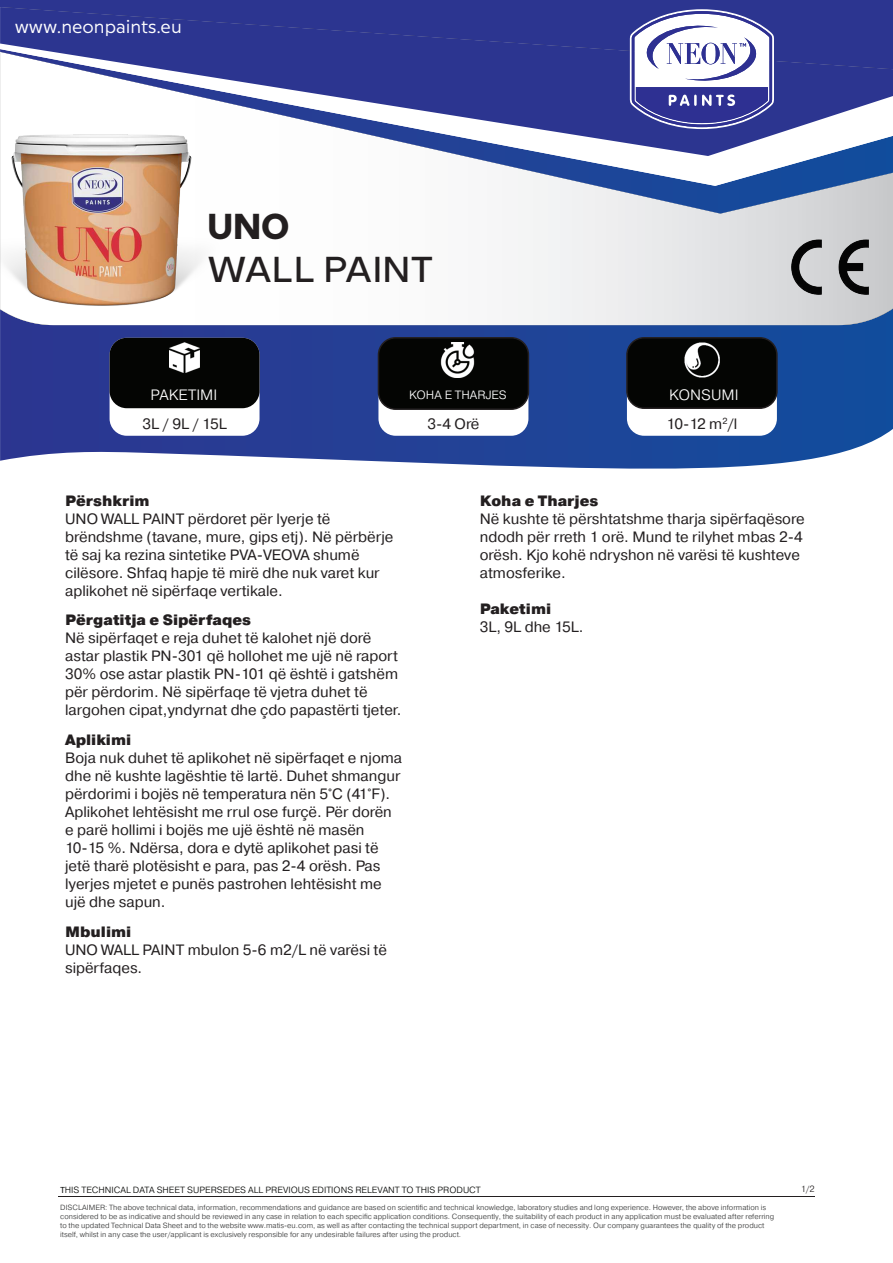
<style>
.page{position:relative;width:893px;height:1263px;background:#fff}
.page>*{position:absolute;margin:0;border:0;box-sizing:border-box;transform-origin:0 0}
.t1{font:500 36px "Milliard";color:#231f20}
.t2{font:700 36px "Milliard";color:#231f20}
.t3{font:18px "Milliard";color:#fff}
.t4{font:15px/18px "Pragmatica";color:#231f20}
.t5{font:900 15px "Pragmatica";color:#231f20}
.t6{font:300 15px "Pragmatica";color:#fff}
.t7{font:300 12px "Pragmatica";color:#fff}
.t8{font:300 9px "Pragmatica";color:#060705}
.t9{font:300 9px "Pragmatica";color:#231f20}
.t10{font:300 7.5px/9px "Pragmatica";color:#333434}
.s1{font-family:"Myriad Pro";font-weight:400}
</style>
<div class="page">
<svg style="left:0;top:325px;width:893px;height:144px;background:#3654a1"></svg>
<svg style="left:518px;top:214px;width:375px;height:111px"></svg>
<svg style="left:518px;top:186px;width:375px;height:28px"></svg>
<div style="left:110px;top:338px;width:150px;height:98px;background:#fff;border-radius:17px"></div>
<div style="left:110px;top:338px;width:150px;height:70px;background:#040503;border-radius:17px"></div>
<svg style="left:464px;top:156px;width:429px;height:30px"></svg>
<svg style="left:344px;top:129px;width:549px;height:27px"></svg>
<div style="left:378px;top:338px;width:150px;height:98px;background:#fff;border-radius:17px"></div>
<div style="left:378px;top:338px;width:150px;height:71px;background:#040503;border-radius:17px"></div>
<div style="left:378px;top:337px;width:151px;height:73px;border:2px solid #231f20;border-radius:17px"></div>
<div style="left:627px;top:338px;width:150px;height:98px;background:#fff;border-radius:17px"></div>
<div style="left:627px;top:338px;width:150px;height:70px;background:#040503;border-radius:17px"></div>
<div style="left:626px;top:337px;width:152px;height:72px;border:2px solid #231f20;border-radius:17px"></div>
<img style="left:789px;top:238px;width:82px;height:58px">
<hr style="left:58px;top:1196px;width:757px;height:1px;background:#231f20">
<svg style="left:0;top:0;width:893px;height:129px"></svg>
<img style="left:170px;top:342px;width:30px;height:30px">
<img style="left:684px;top:342px;width:36px;height:36px">
<img style="left:440px;top:342px;width:35px;height:36px">
<img style="left:0;top:90px;width:255px;height:247px">
<p class="t3" style="left:15px;top:14px;width:169px">www.neonpaints.eu</p>
<h1 class="t2" style="left:207px;top:199px;width:84px">UNO</h1>
<h1 class="t1" style="left:207px;top:243px;width:228px">WALL PAINT</h1>
<p class="t6" style="left:151px;top:385px;width:68px">PAKETIMI</p>
<p class="t7" style="left:409px;top:387px;width:99px">KOHA E THARJES</p>
<p class="t6" style="left:669px;top:385px;width:71px">KONSUMI</p>
<p class="t4" style="left:142px;top:415px;width:86px">3L / 9L / 15L</p>
<p class="t4" style="left:667px;top:415px;width:72px">10-12 m<sup>2</sup>/l</p>
<p class="t4" style="left:427px;top:415px;width:54px">3-4 Orë</p>
<p class="t5" style="left:65px;top:491px;width:86px">Përshkrim</p>
<p class="t4" style="left:65px;top:510px;width:330px">UNO WALL PAINT përdoret për lyerje të brëndshme (tavane, mure, gips etj). Në përbërje të saj ka rezina sintetike PVA-VEOVA shumë cilësore. Shfaq hapje të mirë dhe nuk varet kur aplikohet në sipërfaqe vertikale.</p>
<p class="t5" style="left:65px;top:610px;width:187px">Përgatitja e Sipërfaqes</p>
<p class="t4" style="left:65px;top:629px;width:338px">Në sipërfaqet e reja duhet të kalohet një dorë astar plastik PN-301 që hollohet me ujë në raport 30% ose astar plastik PN-101 që është i gatshëm për përdorim. Në sipërfaqe të vjetra duhet të largohen cipat,yndyrnat dhe çdo papastërti tjeter.</p>
<p class="t5" style="left:65px;top:730px;width:68px">Aplikimi</p>
<p class="t4" style="left:65px;top:749px;width:339px">Boja nuk duhet të aplikohet në sipërfaqet e njoma dhe në kushte lagështie të lartë. Duhet shmangur përdorimi i bojës në temperatura nën 5°C (41°F).<br>Aplikohet lehtësisht me rrul ose furçë. Për dorën e parë hollimi i bojës me ujë është në masën 10-15 %. Ndërsa, dora e dytë aplikohet pasi të jetë tharë plotësisht e para, pas 2-4 orësh. Pas lyerjes mjetet e punës pastrohen lehtësisht me ujë dhe sapun.</p>
<p class="t5" style="left:65px;top:922px;width:68px">Mbulimi</p>
<p class="t4" style="left:65px;top:941px;width:323px">UNO WALL PAINT mbulon 5-6 m2/L në varësi të sipërfaqes.</p>
<p class="t5" style="left:480px;top:491px;width:120px">Koha e Tharjes</p>
<p class="t4" style="left:480px;top:510px;width:326px">Në kushte të përshtatshme tharja sipërfaqësore ndodh për rreth 1 orë. Mund te rilyhet mbas 2-4 orësh. Kjo kohë ndryshon në varësi të kushteve atmosferike.</p>
<p class="t5" style="left:480px;top:599px;width:73px">Paketimi</p>
<p class="t4" style="left:480px;top:618px;width:105px">3L, 9L dhe 15L.</p>
<p class="t8" style="left:60px;top:1184px;width:422px"><span class="s1">Τ</span>HIS TECHNICAL DATA SHEET SUPERSEDES ALL PREVIOUS EDITIONS RELEVANT TO THIS PRODUCT</p>
<p class="t9" style="left:801px;top:1183px;width:16px">1/2</p>
<p class="t10" style="left:60px;top:1203px;width:715px">DISCLAIMER: The above technical data, information, recommendations and guidance are based on scientific and technical knowledge, laboratory studies and long experience. However, the above information is considered to be as indicative and should be reviewed in any case in relation to each specific application conditions. Consequently, the suitability of each product in any application must be evaluated after referring to the updated Technical Data Sheet and to the website www.matis-eu.com, as well as after contacting the technical support department, in case of necessity. Our company guarantees the quality of the product itself, whilst in any case the user/applicant is exclusively responsible for any undesirable failures after using the product.</p>
</div>
